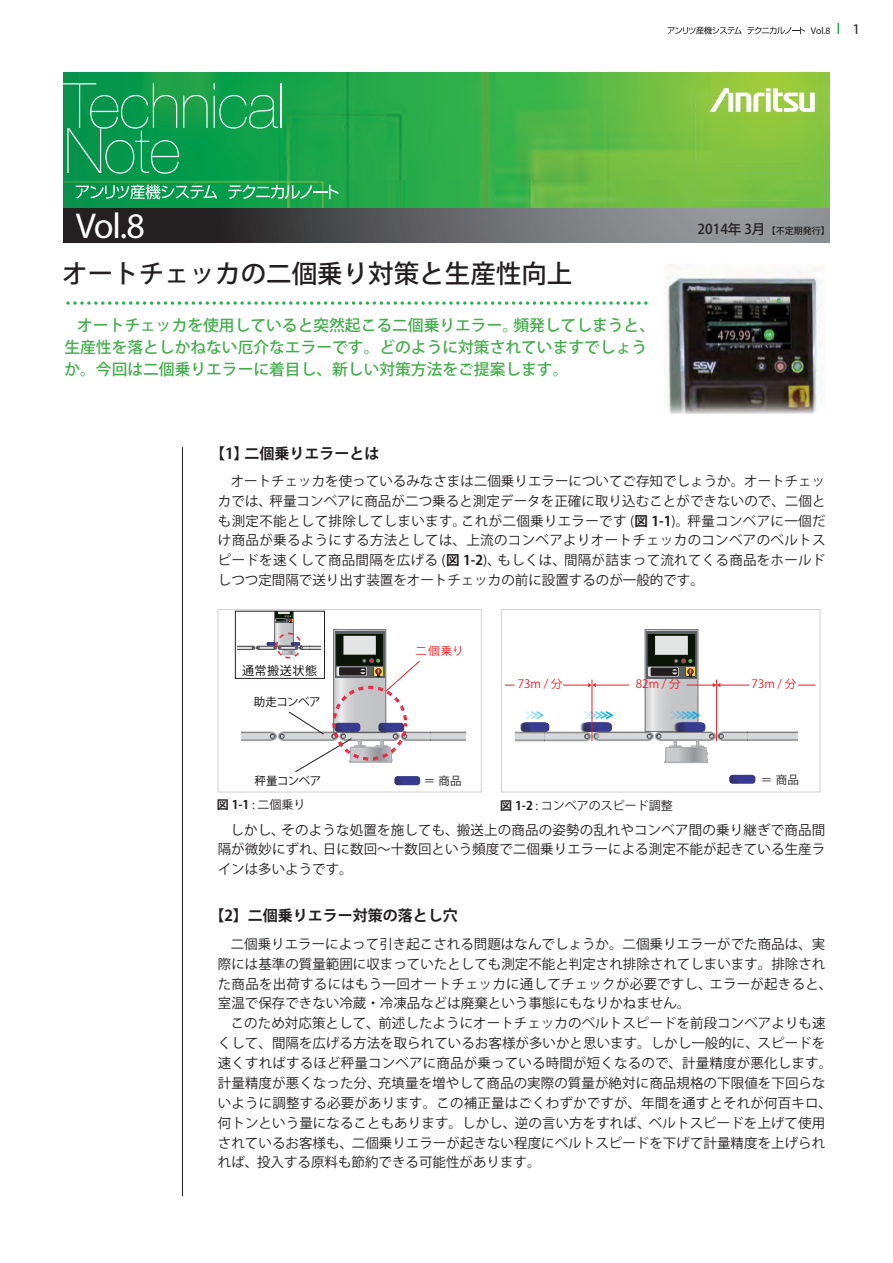
<style>
.page{position:relative;width:893px;height:1263px;background:#fff}
.page>*{position:absolute;margin:0;border:0;box-sizing:border-box;transform-origin:0 0}
.t1{font:300 36px "Helvetica Neue";color:#fff}
.t2{font:500 25.5px "Koz Go Pro";color:#231f20}
.t3{font:500 15.75px/22.2px "Koz Go Pr 6 N";color:#40ae49}
.t4{font:700 15px "Koz Go Pro";color:#231f20}
.t5{font:300 15px "Helvetica Neue";color:#231f20}
.t6{font:13.5px/19.8px "Koz Go Pr 6 N";letter-spacing:.005em;color:#231f20}
.t7{font:13.5px/19.8px "Koz Go Pro";letter-spacing:.005em;color:#231f20}
.t8{font:13.5px "Koz Go Pro";letter-spacing:.025em;color:#231f20}
.t9{font:500 13.5px "Koz Go Pro";color:#231f20}
.t10{font:12px "Koz Go Pro";color:#231f20}
.t11{font:12px "Koz Go Pr 6 N";letter-spacing:.05em;color:#030303}
.t12{font:11.55px "Koz Go Pr 6 N";color:#ee1d23}
.t13{font:11.55px "Koz Go Pr 6 N";color:#231f20}
.t14{font:11.4px "Koz Go Pr 6 N";letter-spacing:-.04em;color:#030303}
.t15{font:11.4px "Koz Go Pr 6 N";color:#ee1d23}
.t16{font:11.4px "Koz Go Pr 6 N";color:#231f20}
.t17{font:300 9.75px "Helvetica Neue";color:#231f20}
.t18{font:500 9px "Koz Go Pro";color:#231f20}
.s1{font-weight:700}
</style>
<div class="page">
<img style="left:63px;top:72px;width:767px;height:136px">
<svg style="left:63px;top:208px;width:767px;height:34px;background:#5e5e60"></svg>
<svg style="left:63px;top:238px;width:767px;height:1px"></svg>
<svg style="left:66px;top:301px;width:580px;height:4px"></svg>
<hr style="left:182px;top:447px;width:1px;height:749px;background:#231f20">
<svg style="left:710px;top:88px;width:105px;height:24px"></svg>
<svg style="left:214px;top:83px;width:64px;height:46px;background:#24a95b"></svg>
<hr style="left:280px;top:83px;width:2px;height:45px;background:#fff">
<svg style="left:63px;top:83px;width:145px;height:91px;background:#1ca059"></svg>
<svg style="left:76px;top:185px;width:141px;height:14px;background:#47b37b"></svg>
<svg style="left:228px;top:185px;width:111px;height:14px;background:#45b671"></svg>
<svg style="left:837px;top:23px;width:2px;height:11px"></svg>
<svg style="left:668px;top:27px;width:137px;height:7px"></svg>
<svg style="left:336px;top:678px;width:48px;height:33px"></svg>
<div style="left:334px;top:629px;width:52px;height:104px;border:1px solid #727276"></div>
<svg style="left:335px;top:631px;width:49px;height:47px"></svg>
<div style="left:337px;top:634px;width:46px;height:31px;background:#0a1507"></div>
<div style="left:336px;top:634px;width:47px;height:31px;border:1px solid #0a1507"></div>
<div style="left:343px;top:636px;width:33px;height:19px;background:#e2e3e3"></div>
<div style="left:336px;top:667px;width:31px;height:9px;background:#e2e3e3"></div>
<div style="left:339px;top:667px;width:27px;height:8px;background:#231f20"></div>
<div style="left:235px;top:611px;width:90px;height:68px;border:1px solid #231f20"></div>
<div style="left:276px;top:633px;width:26px;height:25px;border:2px dashed #ed2744;border-radius:50%"></div>
<svg style="left:238px;top:612px;width:83px;height:43px"></svg>
<svg style="left:360px;top:658px;width:60px;height:34px"></svg>
<svg style="left:241px;top:711px;width:224px;height:74px"></svg>
<div style="left:217px;top:609px;width:265px;height:183px;border:1px solid #d1d2d4"></div>
<img style="left:664px;top:264px;width:159px;height:126px">
<svg style="left:668px;top:390px;width:149px;height:24px;background:#726c63"></svg>
<svg style="left:647px;top:678px;width:49px;height:31px"></svg>
<div style="left:645px;top:629px;width:53px;height:102px;border:1px solid #727276"></div>
<div style="left:646px;top:631px;width:50px;height:47px;background:linear-gradient(to right,#5d6062,#5d6062)"></div>
<div style="left:648px;top:634px;width:47px;height:32px;background:#0a1507"></div>
<div style="left:648px;top:634px;width:47px;height:32px;border:1px solid #0a1507"></div>
<div style="left:655px;top:636px;width:33px;height:19px;background:#e2e3e3"></div>
<svg style="left:648px;top:667px;width:31px;height:9px"></svg>
<div style="left:651px;top:667px;width:27px;height:9px;background:#231f20"></div>
<svg style="left:672px;top:659px;width:23px;height:18px"></svg>
<svg style="left:729px;top:775px;width:26px;height:9px"></svg>
<hr style="left:592px;top:680px;width:1px;height:61px;background:#ee1d23">
<hr style="left:716px;top:680px;width:1px;height:61px;background:#ee1d23">
<hr style="left:595px;top:685px;width:34px;height:1px;background:#ee1d23">
<svg style="left:563px;top:683px;width:33px;height:4px"></svg>
<svg style="left:798px;top:685px;width:17px;height:1px"></svg>
<svg style="left:687px;top:683px;width:62px;height:4px"></svg>
<svg style="left:516px;top:709px;width:282px;height:54px"></svg>
<div style="left:501px;top:609px;width:320px;height:183px;border:1px solid #d1d2d4"></div>
<p class="t17" style="left:811px;top:24px;width:21px">Vol.8</p>
<p class="t5" style="left:853px;top:19px;width:9px">1</p>
<h1 class="t1" style="left:76px;top:204px;width:71px">Vol.8</h1>
<h2 class="t2" style="left:62px;top:257px;width:511px">オートチェッカの二個乗り対策と生産性向上</h2>
<p class="t3" style="left:64px;top:314px;width:584px;text-indent:13px">オートチェッカを使用していると突然起こる二個乗りエラー。<br>生産性を落としかねない厄介なエラーです。どのように対策されていますでしょうか。今回は二個乗りエラーに着目し、新しい対策方法をご提案します。</p>
<p class="t3" style="left:513px;top:314px;width:143px">頻発してしまうと、</p>
<p class="t4" style="left:210px;top:444px;width:40px">【1】</p>
<p class="t4" style="left:244px;top:444px;width:136px">二個乗りエラーとは</p>
<p class="t9" style="left:698px;top:221px;width:69px">2014年 月3</p>
<p class="t18" style="left:767px;top:225px;width:65px">【不定期発行【</p>
<p class="t7" style="left:231px;top:471px;width:596px;text-align:right">オートチェッカを使っているみなさまは二個乗りエラーについてご存知でしょうか。オートチェッ秤量コンベアに商品が二つ乗ると測定データを正確に取り込むことができないので、二個と</p>
<p class="t7" style="left:218px;top:491px;width:56px">カでは、</p>
<p class="t8" style="left:461px;top:512px;width:366px">これが二個乗りエラーです<span class="s1">図</span>( <span class="s1">1-1</span>)。秤量コンベアに一個だ</p>
<p class="t8" style="left:218px;top:512px;width:250px">も測定不能として排除してしまいます。</p>
<p class="t8" style="left:218px;top:532px;width:609px">け商品が乗るようにする方法としては、上流のコンベアよりオートチェッカのコンベアのベルトス</p>
<p class="t7" style="left:498px;top:551px;width:329px">もしくは、間隔が詰まって流れてくる商品をホールド</p>
<p class="t7" style="left:218px;top:551px;width:487px">ピードを速くして商品間隔を広げる<span class="s1">図</span>( <span class="s1">1-2</span>)、<br>しつつ定間隔で送り出す装置をオートチェッカの前に設置するのが一般的です。</p>
<p class="t11" style="left:242px;top:664px;width:77px">通常搬送状態</p>
<p class="t14" style="left:254px;top:696px;width:68px">助走コンベア</p>
<p class="t14" style="left:255px;top:774px;width:68px">秤量コンベア</p>
<p class="t15" style="left:416px;top:645px;width:49px">二個乗り</p>
<p class="t16" style="left:424px;top:774px;width:39px">＝商品</p>
<p class="t12" style="left:518px;top:678px;width:46px">73m 分/</p>
<p class="t12" style="left:636px;top:677px;width:46px">82m 分/</p>
<p class="t12" style="left:752px;top:677px;width:46px">73m 分/</p>
<p class="t13" style="left:761px;top:773px;width:40px">＝商品</p>
<p class="t10" style="left:217px;top:796px;width:90px"><span class="s1">図 1-1</span> : 二個乗り</p>
<p class="t7" style="left:282px;top:820px;width:545px">そのような処置を施しても、搬送上の商品の姿勢の乱れやコンベア間の乗り継ぎで商品間</p>
<p class="t10" style="left:500px;top:797px;width:174px"><span class="s1">図 1-2</span> : コンベアのスピード調整</p>
<p class="t7" style="left:230px;top:820px;width:56px">しかし、</p>
<p class="t7" style="left:218px;top:840px;width:136px">隔が微妙にずれ、<br>インは多いようです。</p>
<p class="t7" style="left:323px;top:840px;width:504px">日に数回～十数回という頻度で二個乗りエラーによる測定不能が起きている生産ラ</p>
<p class="t4" style="left:209px;top:906px;width:250px">【】2 二個乗りエラー対策の落とし穴</p>
<p class="t6" style="left:231px;top:934px;width:596px">二個乗りエラーによって引き起こされる問題はなんでしょうか。二個乗りエラーがでた商品は、実</p>
<p class="t6" style="left:218px;top:954px;width:609px">際には基準の質量範囲に収まっていたとしても測定不能と判定され排除されてしまいます。排除され</p>
<p class="t6" style="left:709px;top:974px;width:125px">エラーが起きると、</p>
<p class="t6" style="left:218px;top:974px;width:495px">た商品を出荷するにはもう一回オートチェッカに通してチェックが必要ですし、室温で保存できない冷蔵・冷凍品などは廃棄という事態にもなりかねません。</p>
<p class="t6" style="left:231px;top:1014px;width:596px">このため対応策として、前述したようにオートチェッカのベルトスピードを前段コンベアよりも速</p>
<p class="t6" style="left:218px;top:1033px;width:609px">くして、間隔を広げる方法を取られているお客様が多いかと思います。しかし一般的に、スピードを</p>
<p class="t6" style="left:218px;top:1053px;width:616px">速くすればするほど秤量コンベアに商品が乗っている時間が短くなるので、計量精度が悪化します。</p>
<p class="t6" style="left:378px;top:1073px;width:449px">充填量を増やして商品の実際の質量が絶対に商品規格の下限値を下回らな</p>
<p class="t6" style="left:218px;top:1073px;width:616px">計量精度が悪くなった分、<br>いように調整する必要があります。この補正量はごくわずかですが、年間を通すとそれが何百キロ、何トンという量になることもあります。しかし、逆の言い方をすれば、ベルトスピードを上げて使用されているお客様も、二個乗りエラーが起きない程度にベルトスピードを下げて計量精度を上げられれば、投入する原料も節約できる可能性があります。</p>
</div>
